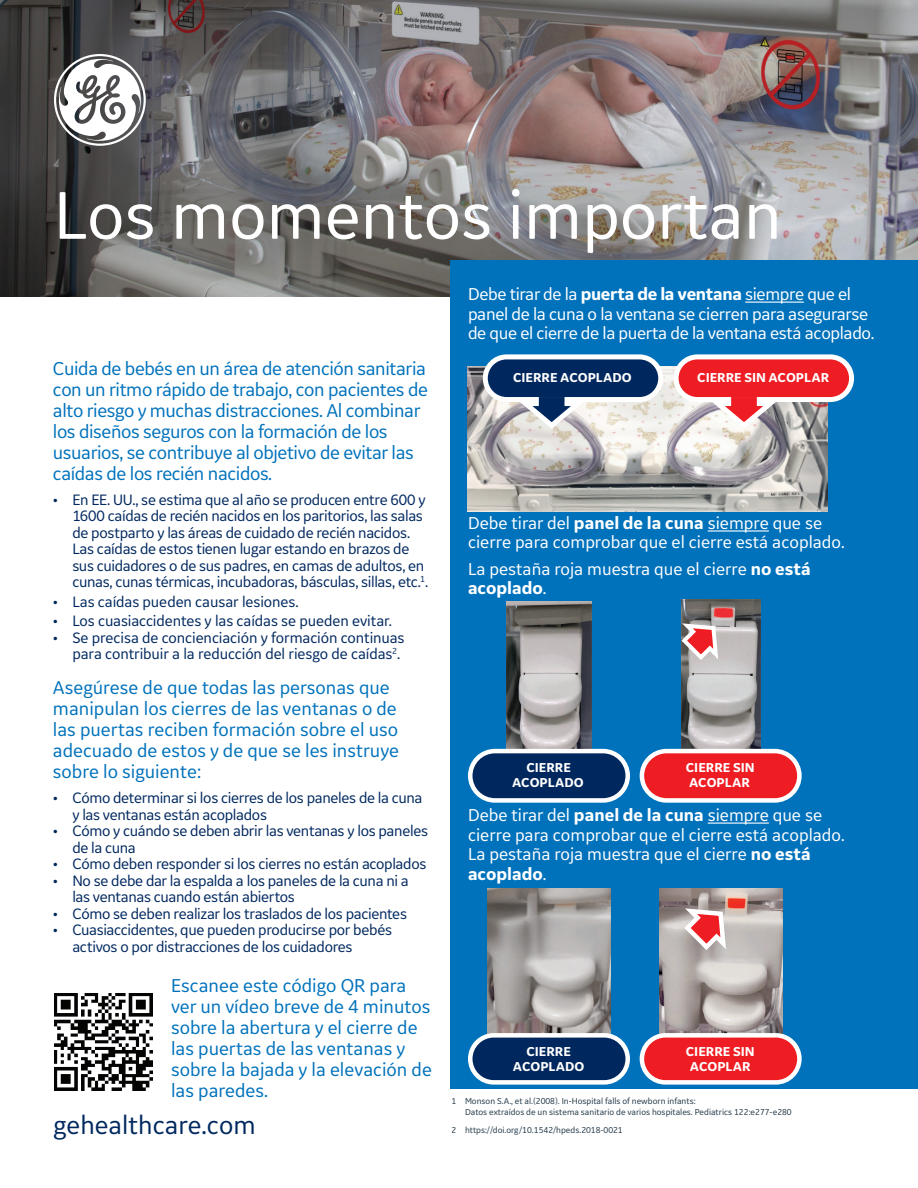
<style>
.page{position:relative;width:918px;height:1188px;background:#fff}
.page>*{position:absolute;margin:0;border:0;box-sizing:border-box;transform-origin:0 0}
.t1{font:70.5px "GE Inspira Sans";color:#fff}
.t2{font:27px "GE Inspira Sans";color:#00285f}
.t3{font:19.5px/21px "GE Inspira Sans";color:#0072bc}
.t4{font:19.5px/21px "GE Inspira Sans";letter-spacing:-.02em;color:#0072bc}
.t5{font:18px/19.5px "GE Inspira Sans";color:#fff}
.t6{font:18px/19.5px "GE Inspira Sans";letter-spacing:-.02em;color:#fff}
.t7{font:15.75px/16.5px "GE Inspira Sans";letter-spacing:-.02em;color:#00285f}
.t8{font:700 13.5px/15px "GE Inspira Sans";color:#fff;text-align:center}
.t9{font:9px/11.2px "GE Inspira Sans";color:#223847}
.s1{font-weight:700}
</style>
<div class="page">
<img style="left:0;top:0;width:918px;height:297px">
<div style="left:450px;top:260px;width:468px;height:829px;background:#0072bc"></div>
<svg style="left:54px;top:54px;width:92px;height:92px"></svg>
<img style="left:468px;top:366px;width:360px;height:145px">
<hr style="left:745px;top:302px;width:59px;height:1px;background:#fff">
<img style="left:55px;top:993px;width:97px;height:98px">
<hr style="left:708px;top:530px;width:61px;height:2px;background:#fff">
<hr style="left:708px;top:823px;width:61px;height:1px;background:#fff">
<div style="left:676px;top:357px;width:176px;height:43px;background:#ee1d23;border-radius:21px"></div>
<div style="left:674px;top:354px;width:180px;height:48px;border:5px solid #fff;border-radius:21px"></div>
<svg style="left:704px;top:396px;width:80px;height:36px;background:#d9abac"></svg>
<div style="left:485px;top:357px;width:176px;height:43px;background:#00285f;border-radius:21px"></div>
<div style="left:483px;top:354px;width:180px;height:48px;border:5px solid #fff;border-radius:21px"></div>
<svg style="left:512px;top:396px;width:80px;height:36px;background:#b1b7c2"></svg>
<img style="left:488px;top:889px;width:122px;height:144px">
<img style="left:659px;top:889px;width:123px;height:144px">
<img style="left:507px;top:602px;width:84px;height:147px">
<img style="left:681px;top:600px;width:79px;height:149px">
<svg style="left:681px;top:620px;width:40px;height:45px;background:#c99"></svg>
<svg style="left:681px;top:905px;width:48px;height:50px;background:#d19d9d"></svg>
<div style="left:470px;top:751px;width:158px;height:49px;background:#00285f;border-radius:25px"></div>
<div style="left:468px;top:749px;width:162px;height:54px;border:4px solid #fff;border-radius:25px"></div>
<div style="left:470px;top:1035px;width:158px;height:47px;background:#00285f;border-radius:24px"></div>
<div style="left:468px;top:1033px;width:162px;height:52px;border:4px solid #fff;border-radius:24px"></div>
<div style="left:642px;top:751px;width:157px;height:49px;background:#ee1d23;border-radius:25px"></div>
<div style="left:640px;top:749px;width:162px;height:54px;border:4px solid #fff;border-radius:25px"></div>
<div style="left:642px;top:1035px;width:157px;height:47px;background:#ee1d23;border-radius:24px"></div>
<div style="left:640px;top:1033px;width:162px;height:52px;border:4px solid #fff;border-radius:24px"></div>
<h1 class="t1" style="left:54px;top:172px;width:729px">Los momentos importan</h1>
<p class="t4" style="left:53px;top:357px;width:377px">Cuida de bebés en un área de atención sanitaria con un ritmo rápido de trabajo, con pacientes de alto riesgo y muchas distracciones. Al combinar los diseños seguros con la formación de los usuarios, se contribuye al objetivo de evitar las caídas de los recién nacidos.</p>
<p class="t7" style="left:72px;top:491px;width:357px;text-indent:-19px">• En EE. UU., se estima que al año se producen entre 600 y 1600 caídas de recién nacidos en los paritorios, las salas de postparto y las áreas de cuidado de recién nacidos.<br>Las caídas de estos tienen lugar estando en brazos de sus cuidadores o de sus padres, en camas de adultos, en cunas, cunas térmicas, incubadoras, básculas, sillas, etc.<sup>1</sup>.</p>
<p class="t7" style="left:53px;top:593px;width:247px">• Las caídas pueden causar lesiones.</p>
<p class="t7" style="left:53px;top:612px;width:341px">• Los cuasiaccidentes y las caídas se pueden evitar.</p>
<p class="t7" style="left:53px;top:629px;width:353px;text-align:right">• Se precisa de concienciación y formación continuas para contribuir a la reducción del riesgo de caídas<sup>2</sup>.</p>
<p class="t3" style="left:53px;top:676px;width:348px">Asegúrese de que todas las personas que manipulan los cierres de las ventanas o de las puertas reciben formación sobre el uso adecuado de estos y de que se les instruye sobre lo siguiente:</p>
<p class="t7" style="left:72px;top:789px;width:352px;text-indent:-19px">• Cómo determinar si los cierres de los paneles de la cuna y las ventanas están acoplados</p>
<p class="t7" style="left:72px;top:822px;width:357px;text-indent:-19px">• Cómo y cuándo se deben abrir las ventanas y los paneles de la cuna</p>
<p class="t7" style="left:53px;top:855px;width:375px">• Cómo deben responder si los cierres no están acoplados</p>
<p class="t7" style="left:72px;top:872px;width:338px;text-indent:-19px">• No se debe dar la espalda a los paneles de la cuna ni a las ventanas cuando están abiertos</p>
<p class="t7" style="left:53px;top:905px;width:356px">• Cómo se deben realizar los traslados de los pacientes</p>
<p class="t7" style="left:72px;top:921px;width:321px;text-indent:-19px">• Cuasiaccidentes, que pueden producirse por bebés activos o por distracciones de los cuidadores</p>
<p class="t3" style="left:171px;top:975px;width:262px">Escanee este código QR para ver un vídeo breve de 4 minutos sobre la abertura y el cierre de las puertas de las ventanas y sobre la bajada y la elevación de las paredes.</p>
<h2 class="t2" style="left:54px;top:1108px;width:204px">gehealthcare.com</h2>
<p class="t6" style="left:468px;top:284px;width:408px">Debe tirar de la <span class="s1">puerta de la ventana</span> siempre que el panel de la cuna o la ventana se cierren para asegurarse de que el cierre de la puerta de la ventana está acoplado.</p>
<p class="t8" style="left:513px;top:370px;width:120px">CIERRE ACOPLADO</p>
<p class="t8" style="left:697px;top:370px;width:134px">CIERRE SIN ACOPLAR</p>
<p class="t5" style="left:468px;top:513px;width:378px">Debe tirar del <span class="s1">panel de la cuna</span> siempre que se cierre para comprobar que el cierre está acoplado.</p>
<p class="t5" style="left:468px;top:558px;width:344px">La pestaña roja muestra que el cierre <span class="s1">no está acoplado</span>.</p>
<p class="t8" style="left:512px;top:760px;width:73px">CIERRE<br>ACOPLADO</p>
<p class="t8" style="left:686px;top:760px;width:70px;text-align:left">CIERRE SIN<br>ACOPLAR</p>
<p class="t5" style="left:468px;top:805px;width:378px">Debe tirar del <span class="s1">panel de la cuna</span> siempre que se cierre para comprobar que el cierre está acoplado.<br>La pestaña roja muestra que el cierre <span class="s1">no está acoplado</span>.</p>
<p class="t8" style="left:513px;top:1044px;width:73px">CIERRE<br>ACOPLADO</p>
<p class="t8" style="left:686px;top:1044px;width:70px">CIERRE SIN<br>ACOPLAR</p>
<p class="t9" style="left:465px;top:1095px;width:328px;text-indent:-14px">1 Monson S.A., et al.(2008). In-Hospital falls of newborn infants:<br>Datos extraídos de un sistema sanitario de varios hospitales. Pediatrics 122:e277-e280</p>
<p class="t9" style="left:452px;top:1124px;width:173px">2 https://doi.org/10.1542/hpeds.2018-0021</p>
</div>
